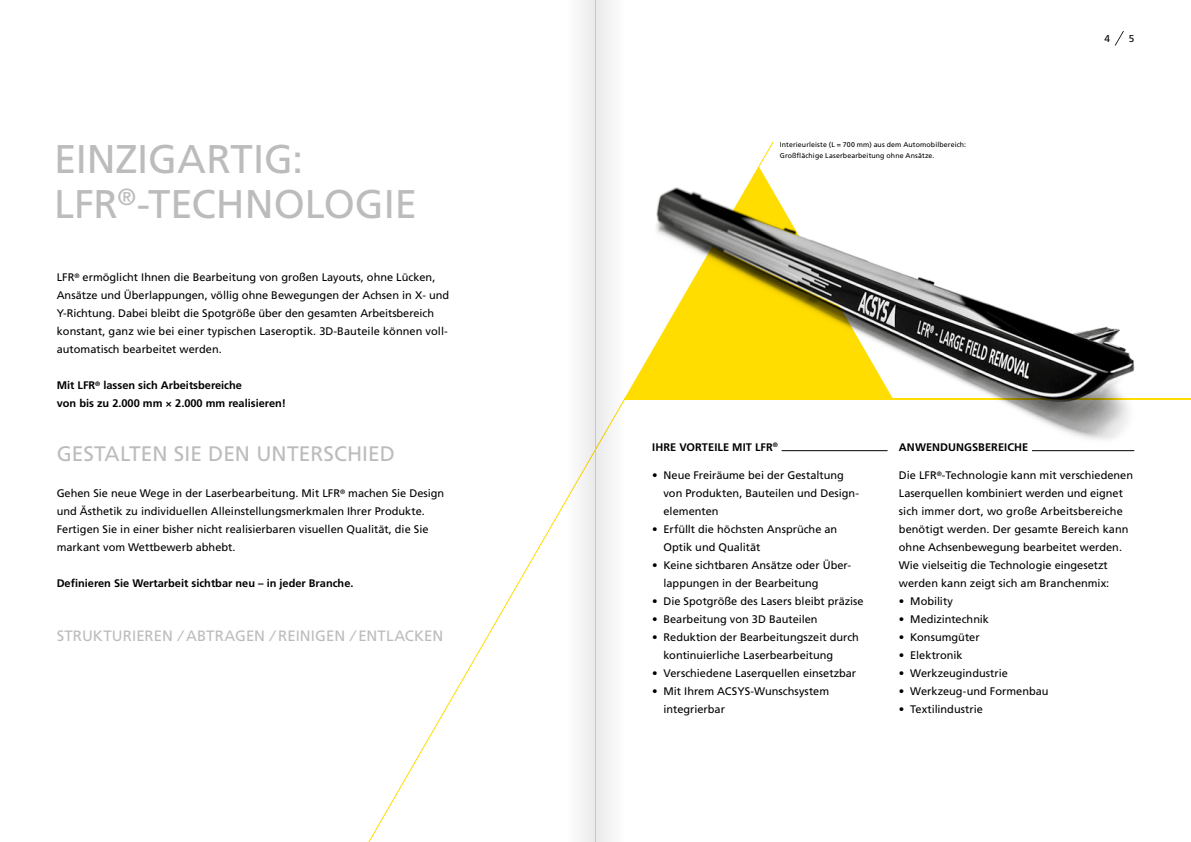
<style>
.page{position:relative;width:1191px;height:842px;background:#fff}
.page>*{position:absolute;margin:0;border:0;box-sizing:border-box;transform-origin:0 0}
.t1{font:40px/45px "Frutiger LT Std";color:#bcbcbc}
.t2{font:21px "Frutiger LT Std";color:#bcbcbc}
.t3{font:15px "Frutiger LT Std";letter-spacing:.005em;color:#bcbcbc}
.t4{font:11px/18px "Frutiger LT Std";color:#000}
.t5{font:700 11px/18px "Frutiger LT Std";color:#000}
.t6{font:10px "Frutiger LT Std";color:#000}
.t7{font:7px/11px "Frutiger LT Std";letter-spacing:.02em;color:#000}
.s1{font-style:italic}
</style>
<div class="page">
<img style="left:626px;top:153px;width:565px;height:299px">
<hr style="left:1032px;top:450px;width:102px;height:1px;background:#000">
<hr style="left:781px;top:450px;width:106px;height:1px;background:#000">
<svg style="left:1114px;top:31px;width:10px;height:15px"></svg>
<div style="left:595px;top:0;width:31px;height:842px;background:#f4f4f4"></div>
<div style="left:565px;top:0;width:30px;height:842px;background:#f5f5f5"></div>
<hr style="left:595px;top:0;width:1px;height:842px;background:#c6c6c6">
<h1 class="t1" style="left:54px;top:137px;width:364px">EINZIGARTIG:<br>LFR<sup>®</sup>-TECHNOLOGIE</h1>
<p class="t4" style="left:57px;top:268px;width:394px">LFR<sup>®</sup> ermöglicht Ihnen die Bearbeitung von großen Layouts, ohne Lücken, Ansätze und Überlappungen, völlig ohne Bewegungen der Achsen in X- und Y-Richtung. Dabei bleibt die Spotgröße über den gesamten Arbeitsbereich konstant, ganz wie bei einer typischen Laseroptik. 3D-Bauteile können voll&shy;automatisch bearbeitet werden.</p>
<p class="t5" style="left:57px;top:376px;width:231px">Mit LFR<sup>®</sup> lassen sich Arbeitsbereiche<br>von bis zu 2.000 mm × 2.000 mm realisieren!</p>
<h2 class="t2" style="left:57px;top:442px;width:340px">GESTALTEN SIE DEN UNTERSCHIED</h2>
<p class="t4" style="left:57px;top:484px;width:389px">Gehen Sie neue Wege in der Laserbearbeitung. Mit LFR<sup>®</sup> machen Sie Design und Ästhetik zu individuellen Alleinstellungsmerkmalen Ihrer Produkte.<br>Fertigen Sie in einer bisher nicht realisierbaren visuellen Qualität, die Sie markant vom Wettbewerb abhebt.</p>
<p class="t5" style="left:57px;top:574px;width:298px">Definieren Sie Wertarbeit sichtbar neu – in jeder Branche.</p>
<h3 class="t3" style="left:57px;top:627px;width:388px">STRUKTURIEREN <span class="s1">/</span>ABTRAGEN <span class="s1">/</span>REINIGEN <span class="s1">/</span>ENTLACKEN</h3>
<p class="t7" style="left:780px;top:139px;width:188px">Interieurleiste (L = 700 mm) aus dem Automobilbereich:<br>Großflächige Laserbearbeitung ohne Ansätze.</p>
<p class="t6" style="left:1104px;top:32px;width:7px">4</p>
<p class="t6" style="left:1128px;top:32px;width:7px">5</p>
<p class="t5" style="left:652px;top:438px;width:127px">IHRE VORTEILE MIT LFR<sup>®</sup></p>
<p class="t4" style="left:663px;top:466px;width:196px;text-indent:-11px">• Neue Freiräume bei der Gestaltung von Produkten, Bauteilen und Design&shy;elementen</p>
<p class="t4" style="left:663px;top:520px;width:175px;text-indent:-11px">• Erfüllt die höchsten Ansprüche an<br>Optik und Qualität</p>
<p class="t4" style="left:663px;top:556px;width:188px;text-indent:-11px">• Keine sichtbaren Ansätze oder Über&shy;lappungen in der Bearbeitung</p>
<p class="t4" style="left:652px;top:592px;width:213px">• Die Spotgröße des Lasers bleibt präzise</p>
<p class="t4" style="left:652px;top:610px;width:167px">• Bearbeitung von 3D Bauteilen</p>
<p class="t4" style="left:663px;top:628px;width:197px;text-indent:-11px">• Reduktion der Bearbeitungszeit durch kontinuierliche Laserbearbeitung</p>
<p class="t4" style="left:652px;top:664px;width:205px">• Verschiedene Laserquellen einsetzbar</p>
<p class="t4" style="left:663px;top:682px;width:167px;text-indent:-11px">• Mit Ihrem ACSYS-Wunschsystem integrierbar</p>
<p class="t5" style="left:899px;top:438px;width:131px">ANWENDUNGSBEREICHE</p>
<p class="t4" style="left:899px;top:466px;width:236px">Die LFR<sup>®</sup>-Technologie kann mit verschiedenen Laserquellen kombiniert werden und eignet sich immer dort, wo große Arbeitsbereiche benötigt werden. Der gesamte Bereich kann ohne Achsenbewegung bearbeitet werden.<br>Wie vielseitig die Technologie eingesetzt werden kann zeigt sich am Branchenmix:</p>
<p class="t4" style="left:899px;top:592px;width:56px">• Mobility</p>
<p class="t4" style="left:899px;top:610px;width:92px">• Medizintechnik</p>
<p class="t4" style="left:899px;top:628px;width:82px">• Konsumgüter</p>
<p class="t4" style="left:899px;top:646px;width:65px">• Elektronik</p>
<p class="t4" style="left:899px;top:664px;width:110px">• Werkzeugindustrie</p>
<p class="t4" style="left:899px;top:682px;width:151px">• Werkzeug-und Formenbau</p>
<p class="t4" style="left:899px;top:700px;width:85px">• Textilindustrie</p>
</div>
